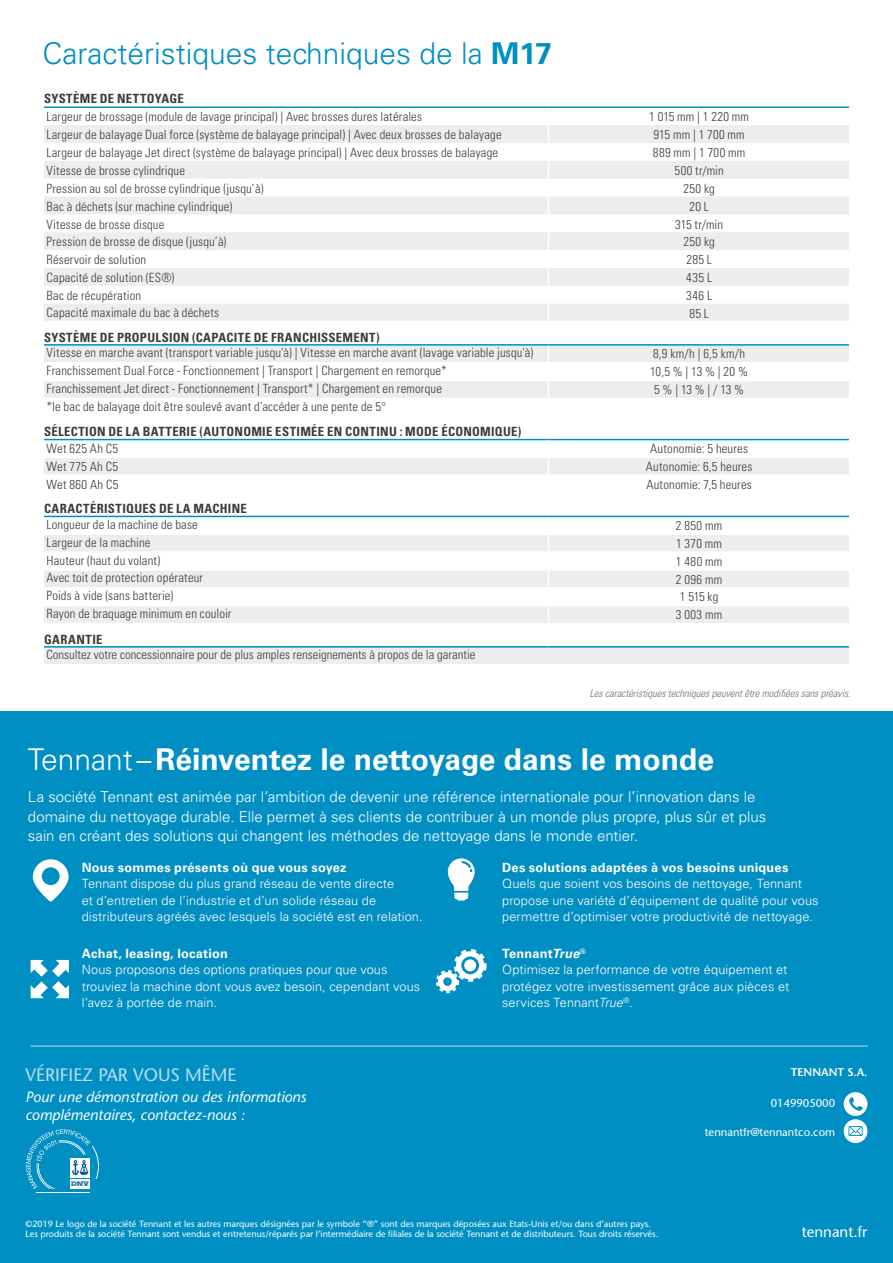
<style>
.page{position:relative;width:893px;height:1263px;background:#fff}
.page>*{position:absolute;margin:0;border:0;box-sizing:border-box;transform-origin:0 0}
.t1{font:700 30px "Univers LT Std";color:#fff}
.t2{font:300 30px "Univers LT Std";color:#008fc3}
.t3{font:500 18px "Stone Sans Std";color:#b8ddf0}
.t4{font:300 15px/19.5px "Univers LT Std";color:#fff}
.t5{font:italic 500 15px/18px "Stone Sans Std";color:#fff}
.t6{font:500 15px "Stone Sans Std";color:#fff}
.t7{font:300 condensed 12.75px "Univers LT Std";letter-spacing:.015em;color:#3c3c3b}
.t8{font:300 12.75px/16.5px "Univers LT Std";letter-spacing:.005em;color:#fff}
.t9{font:700 condensed 12.75px "Univers LT Std";letter-spacing:.025em;color:#3c3c3b}
.t10{font:700 12.75px "Univers LT Std";letter-spacing:.02em;color:#fff}
.t11{font:500 11.25px "Stone Sans Std";color:#fff}
.t12{font:600 11.25px "Stone Sans Std";color:#fff}
.t13{font:italic 300 condensed 10.5px "Univers LT Std";color:#706f6f}
.t14{font:500 9px/10.8px "Stone Sans Std";color:#fff}
.s1{font-weight:700}
.s2{font-weight:300}
.s3{font-weight:700;font-style:italic}
.s4{font-style:italic}
</style>
<div class="page">
<svg style="left:44px;top:106px;width:805px;height:558px"></svg>
<div style="left:0;top:1029px;width:893px;height:234px;background:#008fc3"></div>
<hr style="left:36px;top:1192px;width:54px;height:1px;background:#fff">
<svg style="left:26px;top:1129px;width:73px;height:60px"></svg>
<div style="left:844px;top:1092px;width:23px;height:24px;background:#fff;border-radius:50%"></div>
<svg style="left:849px;top:1097px;width:14px;height:14px"></svg>
<div style="left:844px;top:1119px;width:23px;height:24px;background:#fff;border-radius:50%"></div>
<svg style="left:848px;top:1126px;width:15px;height:10px"></svg>
<div style="left:0;top:711px;width:893px;height:348px;background:#008fc3"></div>
<svg style="left:33px;top:859px;width:36px;height:42px"></svg>
<svg style="left:448px;top:858px;width:27px;height:43px"></svg>
<svg style="left:31px;top:960px;width:38px;height:38px"></svg>
<svg style="left:436px;top:949px;width:51px;height:44px"></svg>
<hr style="left:31px;top:1045px;width:837px;height:2px;background:#7ec6e3">
<h1 class="t2" style="left:43px;top:36px;width:511px">Caractéristiques techniques de la <span class="s1">M17</span></h1>
<p class="t9" style="left:44px;top:91px;width:141px">SYSTÈME DE NETTOYAGE</p>
<p class="t7" style="left:47px;top:111px;width:377px">Largeur de brossage (module de lavage principal) | Avec brosses dures latérales</p>
<p class="t7" style="left:649px;top:112px;width:101px">1 015 mm | 1 220 mm</p>
<p class="t7" style="left:47px;top:129px;width:457px">Largeur de balayage Dual force (système de balayage principal) | Avec deux brosses de balayage</p>
<p class="t7" style="left:653px;top:130px;width:93px">915 mm | 1 700 mm</p>
<p class="t7" style="left:47px;top:147px;width:453px">Largeur de balayage Jet direct (système de balayage principal) | Avec deux brosses de balayage</p>
<p class="t7" style="left:653px;top:147px;width:94px">889 mm | 1 700 mm</p>
<p class="t7" style="left:47px;top:165px;width:140px">Vitesse de brosse cylindrique</p>
<p class="t7" style="left:674px;top:165px;width:51px">500 tr/min</p>
<p class="t7" style="left:47px;top:183px;width:218px">Pression au sol de brosse cylindrique (jusqu’à)</p>
<p class="t7" style="left:683px;top:183px;width:33px">250 kg</p>
<p class="t7" style="left:47px;top:201px;width:187px">Bac à déchets (sur machine cylindrique)</p>
<p class="t7" style="left:689px;top:201px;width:21px">20 L</p>
<p class="t7" style="left:47px;top:219px;width:119px">Vitesse de brosse disque</p>
<p class="t7" style="left:675px;top:219px;width:49px">315 tr/min</p>
<p class="t7" style="left:47px;top:237px;width:181px">Pression de brosse de disque (jusqu’à)</p>
<p class="t7" style="left:683px;top:237px;width:33px">250 kg</p>
<p class="t7" style="left:47px;top:255px;width:101px">Réservoir de solution</p>
<p class="t7" style="left:686px;top:255px;width:27px">285 L</p>
<p class="t7" style="left:47px;top:273px;width:129px">Capacité de solution (ES®)</p>
<p class="t7" style="left:686px;top:273px;width:27px">435 L</p>
<p class="t7" style="left:47px;top:290px;width:96px">Bac de récupération</p>
<p class="t7" style="left:686px;top:290px;width:27px">346 L</p>
<p class="t7" style="left:47px;top:308px;width:174px">Capacité maximale du bac à déchets</p>
<p class="t7" style="left:689px;top:308px;width:21px">85 L</p>
<p class="t9" style="left:44px;top:330px;width:337px">SYSTÈME DE PROPULSION (CAPACITE DE FRANCHISSEMENT)</p>
<p class="t7" style="left:46px;top:348px;width:488px">Vitesse en marche avant (transport variable jusqu'à) | Vitesse en marche avant (lavage variable jusqu'à)</p>
<p class="t7" style="left:653px;top:349px;width:94px">8,9 km/h | 6,5 km/h</p>
<p class="t7" style="left:46px;top:366px;width:402px">Franchissement Dual Force - Fonctionnement | Transport | Chargement en remorque*</p>
<p class="t7" style="left:650px;top:367px;width:99px">10,5 % | 13 % | 20 %</p>
<p class="t7" style="left:46px;top:383px;width:397px">Franchissement Jet direct - Fonctionnement | Transport* | Chargement en remorque</p>
<p class="t7" style="left:654px;top:385px;width:91px">5 % | 13 % | / 13 %</p>
<p class="t7" style="left:46px;top:401px;width:341px">*le bac de balayage doit être soulevé avant d’accéder à une pente de 5°</p>
<p class="t9" style="left:44px;top:424px;width:479px">SÉLECTION DE LA BATTERIE (AUTONOMIE ESTIMÉE EN CONTINU : MODE ÉCONOMIQUE)</p>
<p class="t7" style="left:46px;top:444px;width:73px">Wet 625 Ah C5</p>
<p class="t7" style="left:650px;top:444px;width:99px">Autonomie: 5 heures</p>
<p class="t7" style="left:46px;top:461px;width:73px">Wet 775 Ah C5</p>
<p class="t7" style="left:646px;top:461px;width:108px">Autonomie: 6,5 heures</p>
<p class="t7" style="left:46px;top:479px;width:73px">Wet 860 Ah C5</p>
<p class="t7" style="left:646px;top:479px;width:107px">Autonomie: 7,5 heures</p>
<p class="t9" style="left:44px;top:501px;width:204px">CARACTÉRISTIQUES DE LA MACHINE</p>
<p class="t7" style="left:46px;top:519px;width:153px">Longueur de la machine de base</p>
<p class="t7" style="left:676px;top:520px;width:48px">2 850 mm</p>
<p class="t7" style="left:46px;top:537px;width:106px">Largeur de la machine</p>
<p class="t7" style="left:676px;top:538px;width:47px">1 370 mm</p>
<p class="t7" style="left:46px;top:555px;width:115px">Hauteur (haut du volant)</p>
<p class="t7" style="left:676px;top:556px;width:48px">1 480 mm</p>
<p class="t7" style="left:46px;top:573px;width:158px">Avec toit de protection opérateur</p>
<p class="t7" style="left:676px;top:574px;width:48px">2 096 mm</p>
<p class="t7" style="left:46px;top:591px;width:128px">Poids à vide (sans batterie)</p>
<p class="t7" style="left:680px;top:592px;width:40px">1 515 kg</p>
<p class="t7" style="left:46px;top:609px;width:186px">Rayon de braquage minimum en couloir</p>
<p class="t7" style="left:676px;top:610px;width:48px">3 003 mm</p>
<p class="t9" style="left:44px;top:632px;width:60px">GARANTIE</p>
<p class="t7" style="left:46px;top:650px;width:430px">Consultez votre concessionnaire pour de plus amples renseignements à propos de la garantie</p>
<p class="t13" style="left:590px;top:689px;width:262px">Les caractéristiques techniques peuvent être modifiées sans préavis.</p>
<h1 class="t1" style="left:28px;top:742px;width:688px"><span class="s2">Tennant –</span> Réinventez le nettoyage dans le monde</h1>
<p class="t4" style="left:28px;top:787px;width:740px">La société Tennant est animée par l’ambition de devenir une référence internationale pour l’innovation dans le domaine du nettoyage durable. Elle permet à ses clients de contribuer à un monde plus propre, plus sûr et plus sain en créant des solutions qui changent les méthodes de nettoyage dans le monde entier.</p>
<p class="t10" style="left:82px;top:860px;width:266px">Nous sommes présents où que vous soyez</p>
<p class="t8" style="left:82px;top:875px;width:342px">Tennant dispose du plus grand réseau de vente directe<br>et d’entretien de l’industrie et d’un solide réseau de distributeurs agréés avec lesquels la société est en relation.</p>
<p class="t10" style="left:82px;top:946px;width:148px">Achat, leasing, location</p>
<p class="t8" style="left:82px;top:961px;width:340px">Nous proposons des options pratiques pour que vous trouviez la machine dont vous avez besoin, cependant vous l’avez à portée de main.</p>
<h2 class="t3" style="left:26px;top:1064px;width:212px">VÉRIFIEZ PAR VOUS MÊME</h2>
<p class="t5" style="left:26px;top:1089px;width:282px">Pour une démonstration ou des informations complémentaires, contactez-nous :</p>
<p class="t10" style="left:502px;top:860px;width:288px">Des solutions adaptées à vos besoins uniques</p>
<p class="t8" style="left:502px;top:875px;width:318px">Quels que soient vos besoins de nettoyage, Tennant propose une variété d’équipement de qualité pour vous permettre d’optimiser votre productivité de nettoyage.</p>
<p class="t8" style="left:502px;top:945px;width:289px"><span class="s1">Tennant</span><span class="s3">True</span><sup>®<br></sup>Optimisez la performance de votre équipement et protégez votre investissement grâce aux pièces et services Tennant<span class="s4">True</span><sup>®</sup>.</p>
<p class="t12" style="left:791px;top:1065px;width:78px">TENNANT S.A.</p>
<p class="t11" style="left:771px;top:1096px;width:66px">0149905000</p>
<p class="t11" style="left:705px;top:1125px;width:132px">tennantfr@tennantco.com</p>
<p class="t14" style="left:26px;top:1218px;width:634px">©2019 Le logo de la société Tennant et les autres marques désignées par le symbole “®” sont des marques déposées aux Etats-Unis et/ou dans d’autres pays.<br>Les produits de la société Tennant sont vendus et entretenus/réparés par l’intermédiaire de filiales de la société Tennant et de distributeurs. Tous droits réservés.</p>
<p class="t6" style="left:802px;top:1223px;width:67px">tennant.fr</p>
</div>
